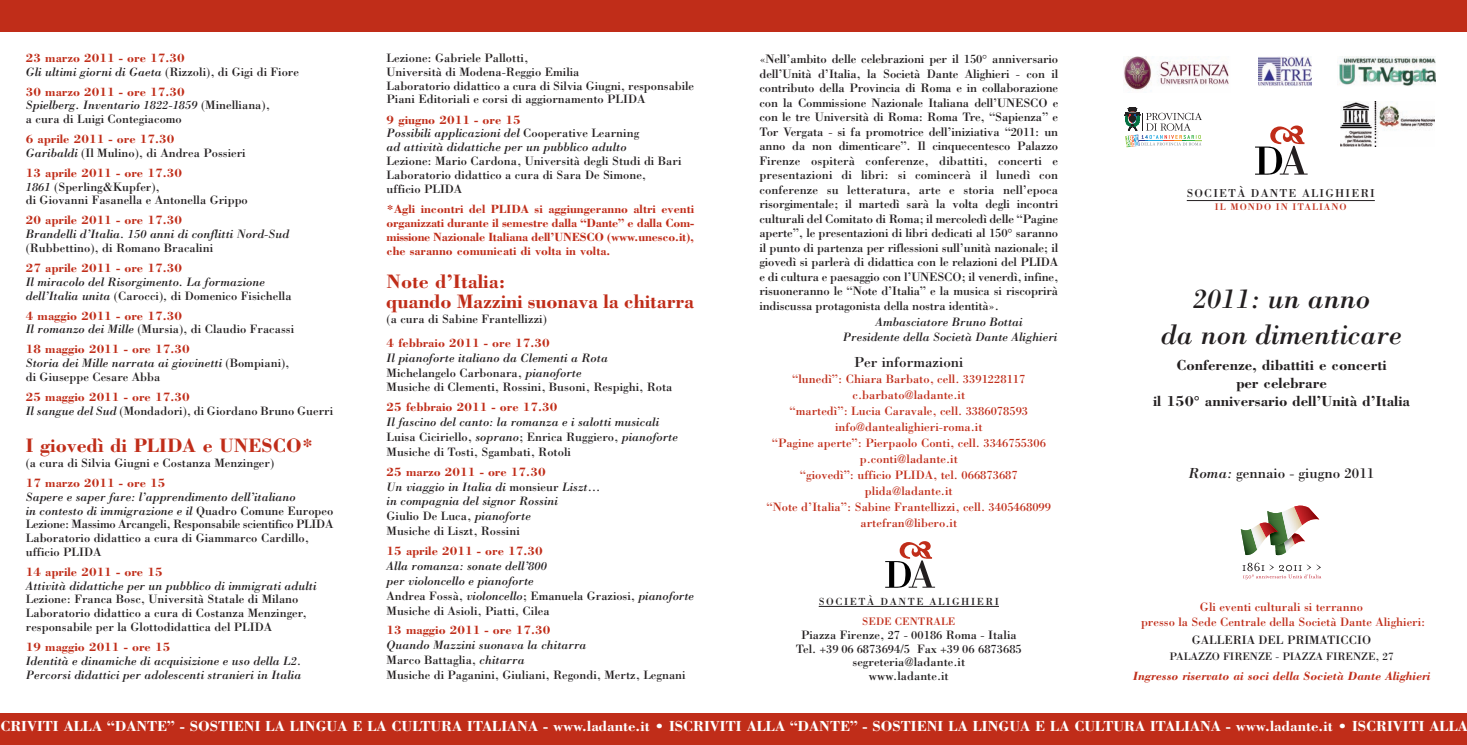
<style>
.page{position:relative;width:1467px;height:745px;background:#fff}
.page>*{position:absolute;margin:0;border:0;box-sizing:border-box;transform-origin:0 0}
.t1{font:italic 28.75px/36.2px "Bodoni";color:#231f20;text-align:center}
.t2{font:700 20px/20px "Bodoni";letter-spacing:-.005em;color:#c02d19}
.t3{font:700 15px "Bodoni";color:#fff}
.t4{font:700 15px/18px "Bodoni";color:#231f20;text-align:center}
.t5{font:15px "Bodoni";color:#231f20}
.t6{font:12.62px/14.5px "Bodoni";letter-spacing:-.015em;color:#231f20;text-align:justify}
.t7{font:12.5px/13.8px "Bodoni";color:#231f20}
.t8{font:italic 12.5px/14.9px "Bodoni";color:#231f20}
.t9{font:12.5px/16px "Bodoni";color:#c02d19;text-align:center}
.t10{font:700 12.5px "Bodoni";color:#c02d19}
.t11{font:700 12.25px/13.9px "Bodoni";color:#c02d19;text-align:justify}
.t12{font:italic 700 12.25px "Bodoni";color:#c02d19}
.t13{font:11.88px "Bodoni";letter-spacing:.1em;color:#231f20}
.t14{font:11.25px "Bodoni";color:#231f20}
.t15{font:11.25px "Bodoni";color:#c02d19}
.t16{font:10.62px "Bodoni";letter-spacing:.15em;color:#231f20}
.t17{font:9.88px "Bodoni";letter-spacing:.1em;color:#c02d19}
.s1{font-weight:700;font-style:normal;color:#c02d19}
.s2{font-style:normal}
.s3{font-style:italic}
.s4{font-weight:700;color:#c02d19}
</style>
<div class="page">
<svg style="left:1255px;top:125px;width:52px;height:50px"></svg>
<img style="left:1258px;top:56px;width:54px;height:30px">
<img style="left:1124px;top:56px;width:105px;height:34px">
<img style="left:1337px;top:56px;width:98px;height:30px">
<hr style="left:1187px;top:200px;width:188px;height:1px;background:#231f20">
<svg style="left:1124px;top:107px;width:78px;height:40px"></svg>
<img style="left:1340px;top:102px;width:95px;height:44px">
<hr style="left:819px;top:605px;width:180px;height:1px;background:#231f20">
<svg style="left:885px;top:541px;width:50px;height:46px"></svg>
<svg style="left:1241px;top:505px;width:78px;height:50px"></svg>
<svg style="left:1242px;top:562px;width:79px;height:17px"></svg>
<div style="left:0;top:0;width:1467px;height:32px;background:#c02d19"></div>
<div style="left:0;top:712px;width:1467px;height:32px;background:#c02d19"></div>
<p class="t7" style="left:387px;top:50px;width:309px">Lezione: Gabriele Pallotti,<br>Università di Modena-Reggio Emilia<br>Laboratorio didattico a cura di Silvia Giugni, responsabile Piani Editoriali e corsi di aggiornamento PLIDA</p>
<p class="t8" style="left:387px;top:112px;width:254px;line-height:13.9px"><span class="s1">9 giugno 2011 - ore 15<br></span>Possibili applicazioni del <span class="s2">Cooperative Learning </span>ad attività didattiche per un pubblico adulto</p>
<p class="t7" style="left:387px;top:154px;width:296px">Lezione: Mario Cardona, Università degli Studi di Bari<br>Laboratorio didattico a cura di Sara De Simone, ufficio PLIDA</p>
<p class="t11" style="left:387px;top:202px;width:309px">*Agli incontri del PLIDA si aggiungeranno altri eventi organizzati durante il semestre dalla “Dante” e dalla Com&shy;missione Nazionale Italiana dell’UNESCO (www.unesco.it), che saranno comunicati di volta in volta.</p>
<h2 class="t2" style="left:387px;top:271px;width:309px">Note d’Italia:<br>quando Mazzini suonava la chitarra</h2>
<p class="t7" style="left:387px;top:311px;width:162px">(a cura di Sabine Frantellizzi)</p>
<p class="t10" style="left:387px;top:335px;width:165px">4 febbraio 2011 - ore 17.30</p>
<p class="t7" style="left:387px;top:349px;width:287px;line-height:14.9px"><span class="s3">Il pianoforte italiano da Clementi a Rota<br></span>Michelangelo Carbonara, <span class="s3">pianoforte<br></span>Musiche di Clementi, Rossini, Busoni, Respighi, Rota</p>
<p class="t10" style="left:387px;top:399px;width:172px">25 febbraio 2011 - ore 17.30</p>
<p class="t7" style="left:387px;top:414px;width:293px;line-height:14.9px"><span class="s3">Il fascino del canto: la romanza e i salotti musicali<br></span>Luisa Ciciriello, <span class="s3">soprano</span>; Enrica Ruggiero, <span class="s3">pianoforte<br></span>Musiche di Tosti, Sgambati, Rotoli</p>
<p class="t8" style="left:387px;top:463px;width:215px"><span class="s1">25 marzo 2011 - ore 17.30<br></span>Un viaggio in Italia di <span class="s2">monsieur</span> Liszt… in compagnia del signor Rossini<br><span class="s2">Giulio De Luca,</span> pianoforte<br><span class="s2">Musiche di Liszt, Rossini</span></p>
<p class="t10" style="left:387px;top:543px;width:158px">15 aprile 2011 - ore 17.30</p>
<p class="t8" style="left:387px;top:557px;width:309px">Alla romanza: sonate dell’800<br>per violoncello e pianoforte<br><span class="s2">Andrea Fossà,</span> violoncello<span class="s2">; Emanuela Graziosi,</span> pianoforte <span class="s2">Musiche di Asioli, Piatti, Cilea</span></p>
<p class="t10" style="left:387px;top:622px;width:165px">13 maggio 2011 - ore 17.30</p>
<p class="t7" style="left:387px;top:637px;width:301px;line-height:14.9px"><span class="s3">Quando Mazzini suonava la chitarra<br></span>Marco Battaglia, <span class="s3">chitarra<br></span>Musiche di Paganini, Giuliani, Regondi, Mertz, Legnani</p>
<p class="t3" style="left:0;top:717px;width:1469px">CRIVITI ALLA “DANTE” - SOSTIENI LA LINGUA E LA CULTURA ITALIANA - www.ladante.it • ISCRIVITI ALLA “DANTE” - SOSTIENI LA LINGUA E LA CULTURA ITALIANA - www.ladante.it • ISCRIVITI ALLA</p>
<p class="t7" style="left:26px;top:50px;width:275px"><span class="s4">23 marzo 2011 - ore 17.30<br></span><span class="s3">Gli ultimi giorni di Gaeta</span> (Rizzoli), di Gigi di Fiore</p>
<p class="t7" style="left:26px;top:84px;width:246px"><span class="s4">30 marzo 2011 - ore 17.30<br></span><span class="s3">Spielberg. Inventario 1822-1859</span> (Minelliana), a cura di Luigi Contegiacomo</p>
<p class="t7" style="left:26px;top:132px;width:221px"><span class="s4">6 aprile 2011 - ore 17.30<br></span><span class="s3">Garibaldi</span> (Il Mulino), di Andrea Possieri</p>
<p class="t7" style="left:26px;top:165px;width:224px"><span class="s4">13 aprile 2011 - ore 17.30<br></span><span class="s3">1861</span> (Sperling&amp;Kupfer),<br>di Giovanni Fasanella e Antonella Grippo</p>
<p class="t10" style="left:26px;top:213px;width:158px">20 aprile 2011 - ore 17.30</p>
<p class="t8" style="left:26px;top:226px;width:265px">Brandelli d’Italia. 150 anni di conflitti Nord-Sud</p>
<p class="t7" style="left:26px;top:240px;width:189px">(Rubbettino), di Romano Bracalini</p>
<p class="t10" style="left:26px;top:260px;width:158px">27 aprile 2011 - ore 17.30</p>
<p class="t8" style="left:26px;top:274px;width:267px;line-height:13.8px">Il miracolo del Risorgimento. La formazione dell’Italia unita <span class="s2">(Carocci)</span>, <span class="s2">di Domenico Fisichella</span></p>
<p class="t7" style="left:26px;top:308px;width:270px"><span class="s4">4 maggio 2011 - ore 17.30<br></span><span class="s3">Il romanzo dei Mille</span> (Mursia), di Claudio Fracassi</p>
<p class="t8" style="left:26px;top:342px;width:265px;line-height:13.8px"><span class="s1">18 maggio 2011 - ore 17.30<br></span>Storia dei Mille narrata ai giovinetti <span class="s2">(Bompiani), di Giuseppe Cesare Abba</span></p>
<p class="t7" style="left:26px;top:389px;width:309px"><span class="s4">25 maggio 2011 - ore 17.30<br></span><span class="s3">Il sangue del Sud</span> (Mondadori), di Giordano Bruno Guerri</p>
<h2 class="t2" style="left:26px;top:435px;width:290px">I giovedì di PLIDA e UNESCO*</h2>
<p class="t7" style="left:26px;top:455px;width:250px">(a cura di Silvia Giugni e Costanza Menzinger)</p>
<p class="t10" style="left:26px;top:475px;width:141px">17 marzo 2011 - ore 15</p>
<p class="t7" style="left:26px;top:489px;width:309px"><span class="s3">Sapere e saper fare: l’apprendimento dell’italiano<br>in contesto di immigrazione e il</span> Quadro Comune Europeo Lezione: Massimo Arcangeli, Responsabile scientifico PLIDA Laboratorio didattico a cura di Giammarco Cardillo, ufficio PLIDA</p>
<p class="t10" style="left:26px;top:564px;width:138px">14 aprile 2011 - ore 15</p>
<p class="t8" style="left:26px;top:577px;width:292px">Attività didattiche per un pubblico di immigrati adulti</p>
<p class="t7" style="left:26px;top:591px;width:282px">Lezione: Franca Bosc, Università Statale di Milano<br>Laboratorio didattico a cura di Costanza Menzinger, responsabile per la Glottodidattica del PLIDA</p>
<p class="t10" style="left:26px;top:639px;width:146px">19 maggio 2011 - ore 15</p>
<p class="t8" style="left:26px;top:653px;width:277px;line-height:13.8px">Identità e dinamiche di acquisizione e uso della L2.<br>Percorsi didattici per adolescenti stranieri in Italia</p>
<p class="t6" style="left:759px;top:51px;width:300px">«Nell’ambito delle celebrazioni per il 150° anniversario dell’Unità d’Italia, la Società Dante Alighieri - con il contributo della Provincia di Roma e in collaborazione con la Commissione Nazionale Italiana dell’UNESCO e con le tre Università di Roma: Roma Tre, “Sapienza” e Tor Vergata - si fa promotrice dell’iniziativa “2011: un anno da non dimenticare”. Il cinquecentesco Palazzo Firenze ospiterà conferenze, dibattiti, concerti e presentazioni di libri: si comincerà il lunedì con conferenze su letteratura, arte e storia nell’epoca risorgimentale; il martedì sarà la volta degli incontri culturali del Comitato di Roma; il mercoledì delle “Pagine aperte”, le presentazioni di libri dedicati al 150° saranno il punto di partenza per riflessioni sull’unità nazionale; il giovedì si parlerà di didattica con le relazioni del PLIDA e di cultura e paesaggio con l’UNESCO; il venerdì, infine, risuoneranno le “Note d’Italia” e la musica si riscoprirà indiscussa protagonista della nostra identità».</p>
<p class="t8" style="left:843px;top:314px;width:216px;line-height:14.5px;text-align:center">Ambasciatore Bruno Bottai<br>Presidente della Società Dante Alighieri</p>
<p class="t5" style="left:854px;top:353px;width:111px">Per informazioni</p>
<p class="t9" style="left:767px;top:370px;width:286px">“lunedì”: Chiara Barbato, cell. 3391228117 c.barbato@ladante.it<br>“martedì”: Lucia Caravale, cell. 3386078593 info@dantealighieri-roma.it<br>“Pagine aperte”: Pierpaolo Conti, cell. 3346755306 p.conti@ladante.it<br>“giovedì”: ufficio PLIDA, tel. 066873687 plida@ladante.it<br>“Note d’Italia”: Sabine Frantellizzi, cell. 3405468099 artefran@libero.it</p>
<p class="t13" style="left:1187px;top:185px;width:190px">SOCIETÀ DANTE ALIGHIERI</p>
<p class="t17" style="left:1215px;top:200px;width:133px">IL MONDO IN ITALIANO</p>
<h1 class="t1" style="left:1161px;top:279px;width:243px">2011: un anno<br>da non dimenticare</h1>
<p class="t4" style="left:1153px;top:356px;width:258px">Conferenze, dibattiti e concerti<br>per celebrare<br>il 150° anniversario dell’Unità d’Italia</p>
<p class="t5" style="left:1189px;top:463px;width:187px"><span class="s3">Roma:</span> gennaio - giugno 2011</p>
<p class="t16" style="left:819px;top:595px;width:182px">SOCIETÀ DANTE ALIGHIERI</p>
<p class="t15" style="left:862px;top:614px;width:95px">SEDE CENTRALE</p>
<p class="t7" style="left:796px;top:627px;width:228px;text-align:center">Piazza Firenze, 27 - 00186 Roma - Italia<br>Tel. +39 06 6873694/5 Fax +39 06 6873685 segreteria@ladante.it<br>www.ladante.it</p>
<p class="t9" style="left:1141px;top:599px;width:286px;line-height:15px">Gli eventi culturali si terranno<br>presso la Sede Centrale della Società Dante Alighieri:</p>
<p class="t7" style="left:1192px;top:632px;width:181px">GALLERIA DEL PRIMATICCIO</p>
<p class="t14" style="left:1169px;top:649px;width:226px">PALAZZO FIRENZE - PIAZZA FIRENZE, 27</p>
<p class="t12" style="left:1133px;top:668px;width:299px">Ingresso riservato ai soci della Società Dante Alighieri</p>
</div>
